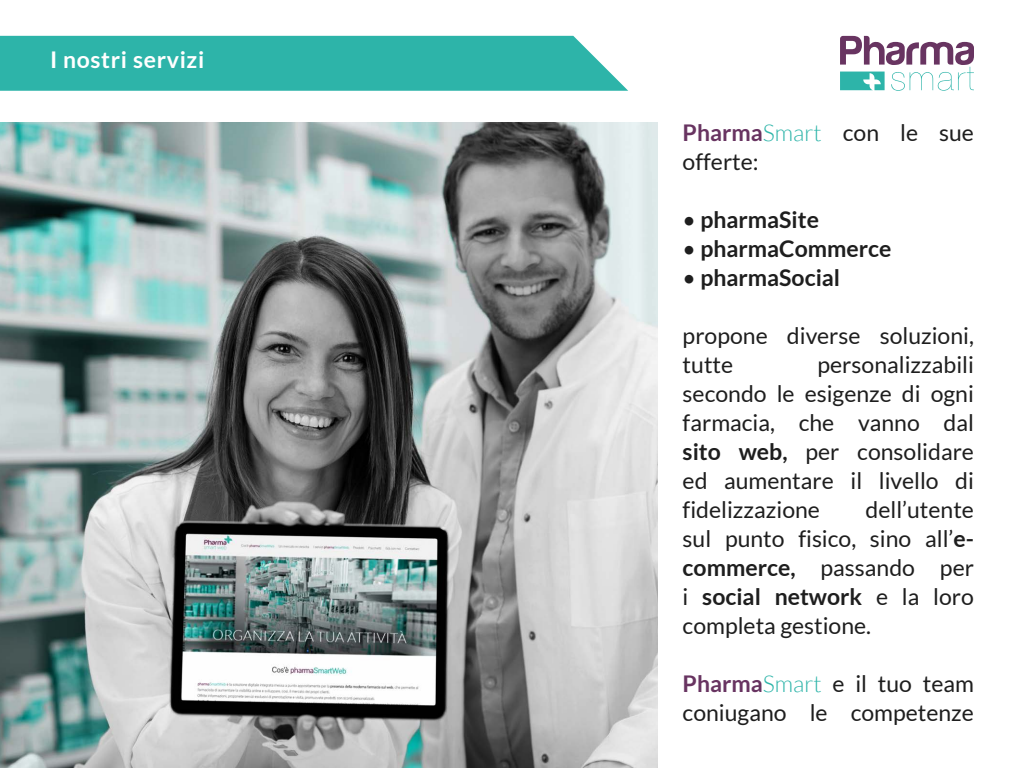
<style>
.page{position:relative;width:1024px;height:768px;background:#fff}
.page>*{position:absolute;margin:0;border:0;box-sizing:border-box;transform-origin:0 0}
.t1{font:23px/29px "Lato";color:#1e1e1e}
.t2{font:700 23px "Lato";color:#1e1e1e}
.t3{font:700 23px "Lato";letter-spacing:.03em;color:#fff}
.s1{font-weight:700;color:#683461}
.s2{font-weight:300;color:#2db4a9}
.s3{font-weight:400}
.s4{font-weight:700}
</style>
<div class="page">
<div style="left:0;top:36px;width:628px;height:55px;background:#2db4a9"></div>
<svg style="left:840px;top:36px;width:134px;height:55px"></svg>
<img style="left:0;top:122px;width:658px;height:646px">
<p class="t3" style="left:50px;top:46px;width:156px">I nostri servizi</p>
<p class="t1" style="left:683px;top:118px;width:293px"><span class="s1">Pharma</span><span class="s2">Smart</span> con le sue offerte:</p>
<p class="t2" style="left:683px;top:206px;width:138px"><span class="s3">•</span> pharmaSite</p>
<p class="t2" style="left:683px;top:235px;width:210px"><span class="s3">•</span> pharmaCommerce</p>
<p class="t2" style="left:683px;top:264px;width:159px"><span class="s3">•</span> pharmaSocial</p>
<p class="t1" style="left:683px;top:321px;width:293px">propone diverse soluzioni, tutte</p>
<p class="t1" style="left:683px;top:350px;width:293px;text-align:justify;text-indent:135px">personalizzabili secondo le esigenze di ogni farmacia, che vanno dal <span class="s4">sito web,</span> per consolidare ed aumentare il livello di fidelizzazione</p>
<p class="t1" style="left:683px;top:495px;width:293px;text-align:justify;text-indent:183px">dell’utente sul punto fisico, sino all’<span class="s4">e&shy;commerce,</span> passando per i <span class="s4">social network</span> e la loro completa gestione.</p>
<p class="t1" style="left:683px;top:669px;width:293px"><span class="s1">Pharma</span><span class="s2">Smart</span> e il tuo team coniugano le competenze</p>
</div>
